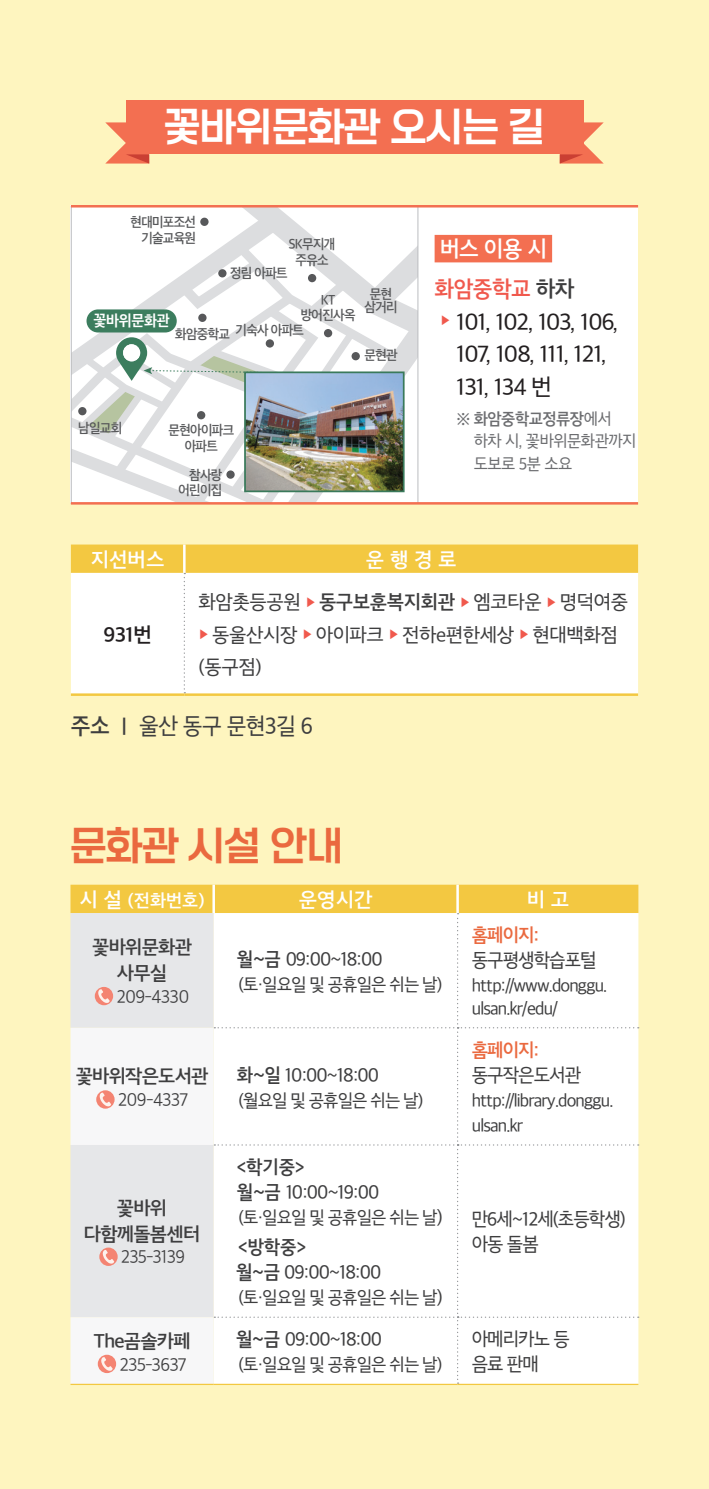
<style>
.page{position:relative;width:709px;height:1489px;background:#fff}
.page>*{position:absolute;margin:0;border:0;box-sizing:border-box;transform-origin:0 0}
.바탕글{font:40px "ONE Mobile Title OTF Regular";color:#fff;scale:.95 1}
.바탕글-2{font:40px "ONE Mobile Title OTF Regular";color:#ea693f;scale:.95 1}
.바탕글-3{font:22.5px/32.5px "SD Gothic Neob c Rg";letter-spacing:-.04em;color:#231f20}
.바탕글-4{font:22.5px "SD Gothic Neob c Rg";letter-spacing:-.025em;color:#3e3e3f;scale:.95 1}
.바탕글-5{font:22.5px/40px "SD Gothic Neob e Sm";letter-spacing:-.025em;color:#fff;scale:.95 1}
.바탕글-6{font:20px "SD Gothic Neob e Sm";color:#fff}
.바탕글-7{font:20px "SD Gothic Neob e Sm";color:#231f20}
.바탕글-8{font:19.25px/32.5px "SD Gothic Neob c Rg";letter-spacing:-.02em;color:#3e3e3f}
.바탕글-9{font:18.75px/25px "SD Gothic Neob c Rg";letter-spacing:-.05em;color:#3e3e3f;scale:.95 1}
.바탕글-10{font:18.75px/26px "SD Gothic Neob e Sm";letter-spacing:-.04em;color:#3e3e3f;text-align:center}
.바탕글-11{font:18.75px "SD Gothic Neob e Sm";letter-spacing:-.04em;color:#3e3e3f;scale:.95 1}
.바탕글-12{font:17.5px/22.5px "SD Gothic Neob c Rg";letter-spacing:-.05em;color:#3e3e3f;scale:.95 1}
.바탕글-13{font:17.5px "SD Gothic Neoa c Lt";letter-spacing:-.04em;color:#3e3e3f;scale:.95 1}
.바탕글-14{font:17.5px "SD Gothic Neob e Sm";color:#fff}
.바탕글-15{font:17.5px "SD Gothic Neoa c Lt";letter-spacing:-.04em;color:#3e3e3f;scale:.93 1}
.바탕글-16{font:16.25px/22.5px "SD Gothic Neob c Rg";letter-spacing:-.03em;color:#6c6d70;scale:.95 1}
.t1{font:14.75px "SD Gothic Neoa g Bd";letter-spacing:-.025em;color:#fff;scale:.95 1}
.t2{font:13px/15.8px "SD Gothic Neoa f Sm";letter-spacing:-.05em;color:#57585a;text-align:center;scale:.95 1}
.s1{color:#f0594d}
.s2{color:#3e3e3f}
.s3{font-family:"SD Gothic Neob e Sm"}
.s4{font-size:12.5px;color:#f0594d}
.s5{font-size:20px}
.s6{font-family:"SD Gothic Neob e Sm";color:#ea693f}
.s7{font-size:18.75px}
</style>
<div class="page">
<div style="left:0;top:0;width:709px;height:1488px;background:#fef5bf"></div>
<svg style="left:71px;top:544px;width:567px;height:149px;background:#fcf4da"></svg>
<hr style="left:183px;top:544px;width:3px;height:29px;background:#fff">
<hr style="left:71px;top:693px;width:113px;height:3px;background:#f3c841">
<hr style="left:184px;top:693px;width:454px;height:3px;background:#f3c841">
<div style="left:71px;top:205px;width:567px;height:297px;background:#fff"></div>
<svg style="left:70px;top:206px;width:348px;height:298px"></svg>
<div style="left:434px;top:235px;width:118px;height:27px;background:#f36f51"></div>
<hr style="left:71px;top:205px;width:567px;height:2px;background:#f36f51">
<hr style="left:71px;top:502px;width:567px;height:2px;background:#f36f51">
<div style="left:126px;top:100px;width:457px;height:54px;background:#f36f51"></div>
<svg style="left:559px;top:122px;width:44px;height:41px"></svg>
<svg style="left:105px;top:122px;width:44px;height:41px"></svg>
<hr style="left:70px;top:1383px;width:144px;height:1px;background:#f3c841">
<hr style="left:214px;top:1383px;width:243px;height:1px;background:#f3c841">
<hr style="left:457px;top:1383px;width:181px;height:1px;background:#f3c841">
<svg style="left:70px;top:884px;width:568px;height:499px;background:#f9f7ef"></svg>
<p class="바탕글" style="left:164px;top:105px;width:402px">꽃바위문화관 오시는 길</p>
<p class="t2" style="left:130px;top:214px;width:71px;text-align:right">현대미포조선 기술교육원</p>
<p class="t2" style="left:289px;top:236px;width:51px">SK무지개 주유소</p>
<p class="t2" style="left:230px;top:265px;width:62px">정림 아파트</p>
<p class="t2" style="left:301px;top:292px;width:59px">KT 방어진사옥</p>
<p class="t2" style="left:236px;top:322px;width:74px">기숙사 아파트</p>
<p class="t1" style="left:94px;top:313px;width:82px">꽃바위문화관</p>
<p class="t2" style="left:175px;top:326px;width:59px">화암중학교</p>
<p class="t2" style="left:364px;top:287px;width:36px;line-height:13.5px">문현 삼거리</p>
<p class="t2" style="left:364px;top:347px;width:36px">문현관</p>
<p class="t2" style="left:78px;top:420px;width:48px">남일교회</p>
<p class="t2" style="left:169px;top:422px;width:71px">문현아이파크 아파트</p>
<p class="t2" style="left:178px;top:467px;width:48px;text-align:right">참사랑 어린이집</p>
<p class="바탕글-5" style="left:434px;top:229px;width:149px">버스 이용 시 <span class="s1">화암중학교</span> <span class="s2">하차</span></p>
<p class="바탕글-3" style="left:456px;top:306px;width:164px;text-indent:-16px"><sup>▶</sup> 101, 102, 103, 106,<br>107, 108, 111, 121,<br>131, 134 번</p>
<p class="바탕글-16" style="left:474px;top:407px;width:173px;text-indent:-18px">※ <span class="s3">화암중학교정류장</span>에서 하차 시, 꽃바위문화관까지 도보로 5분 소요</p>
<p class="바탕글-6" style="left:91px;top:550px;width:75px">지선버스</p>
<p class="바탕글-6" style="left:366px;top:550px;width:92px">운 행 경 로</p>
<p class="바탕글-8" style="left:198px;top:586px;width:431px">화암촛등공원 <span class="s4">▶</span> <span class="s3">동구보훈복지회관</span> <span class="s4">▶</span> 엠코타운 <span class="s4">▶</span> 명덕여중 <span class="s4">▶</span> 동울산시장 <span class="s4">▶</span> 아이파크 <span class="s4">▶</span> 전하e편한세상 <span class="s4">▶</span> 현대백화점 (동구점)</p>
<p class="바탕글-4" style="left:71px;top:714px;width:256px"><span class="s3">주소 –</span> 울산 동구 문현3길 6</p>
<p class="바탕글-7" style="left:103px;top:625px;width:50px">931번</p>
<p class="바탕글-2" style="left:70px;top:824px;width:288px">문화관 시설 안내</p>
<p class="바탕글-14" style="left:79px;top:892px;width:127px"><span class="s5">시 설</span> (전화번호)</p>
<p class="바탕글-6" style="left:299px;top:890px;width:75px">운영시간</p>
<p class="바탕글-6" style="left:527px;top:890px;width:44px">비 고</p>
<p class="바탕글-10" style="left:92px;top:934px;width:101px">꽃바위문화관 사무실</p>
<p class="바탕글-13" style="left:116px;top:987px;width:78px">209-4330</p>
<p class="바탕글-9" style="left:472px;top:922px;width:133px"><span class="s6">홈페이지: </span>동구평생학습포털</p>
<p class="바탕글-12" style="left:472px;top:974px;width:144px">http://www.donggu. ulsan.kr/edu/</p>
<p class="바탕글-9" style="left:237px;top:946px;width:155px"><span class="s3">월~금</span> 09:00~18:00</p>
<p class="바탕글-12" style="left:238px;top:973px;width:216px">(토·일요일 및 공휴일은 쉬는 날)</p>
<p class="바탕글-10" style="left:76px;top:1063px;width:134px">꽃바위작은도서관</p>
<p class="바탕글-13" style="left:118px;top:1091px;width:75px">209-4337</p>
<p class="바탕글-10" style="left:84px;top:1194px;width:118px">꽃바위 다함께돌봄센터</p>
<p class="바탕글-15" style="left:121px;top:1248px;width:70px">235-3139</p>
<p class="바탕글-10" style="left:93px;top:1327px;width:99px">The곰솔카페</p>
<p class="바탕글-13" style="left:119px;top:1355px;width:72px">235-3637</p>
<p class="바탕글-9" style="left:237px;top:1062px;width:151px"><span class="s3">화~일</span> 10:00~18:00</p>
<p class="바탕글-12" style="left:238px;top:1089px;width:196px">(월요일 및 공휴일은 쉬는 날)</p>
<p class="바탕글-11" style="left:236px;top:1157px;width:74px">&lt;학기중&gt;</p>
<p class="바탕글-9" style="left:237px;top:1179px;width:152px"><span class="s3">월~금</span> 10:00~19:00</p>
<p class="바탕글-12" style="left:238px;top:1206px;width:216px">(토·일요일 및 공휴일은 쉬는 날<span class="s7">)</span></p>
<p class="바탕글-11" style="left:237px;top:1237px;width:74px">&lt;방학중&gt;</p>
<p class="바탕글-9" style="left:236px;top:1259px;width:154px"><span class="s3">월~금</span> 09:00~18:00</p>
<p class="바탕글-12" style="left:238px;top:1286px;width:216px">(토·일요일 및 공휴일은 쉬는 날<span class="s7">)</span></p>
<p class="바탕글-9" style="left:236px;top:1326px;width:155px"><span class="s3">월~금</span> 09:00~18:00</p>
<p class="바탕글-12" style="left:238px;top:1353px;width:216px">(토·일요일 및 공휴일은 쉬는 날)</p>
<p class="바탕글-9" style="left:472px;top:1037px;width:117px"><span class="s6">홈페이지: </span>동구작은도서관</p>
<p class="바탕글-12" style="left:472px;top:1087px;width:151px;line-height:25px">http://library.donggu. ulsan.kr</p>
<p class="바탕글-9" style="left:472px;top:1207px;width:164px">만6세~12세(초등학생) 아동 돌봄</p>
<p class="바탕글-9" style="left:472px;top:1326px;width:105px">아메리카노 등</p>
<p class="바탕글-9" style="left:472px;top:1351px;width:72px">음료 판매</p>
</div>
